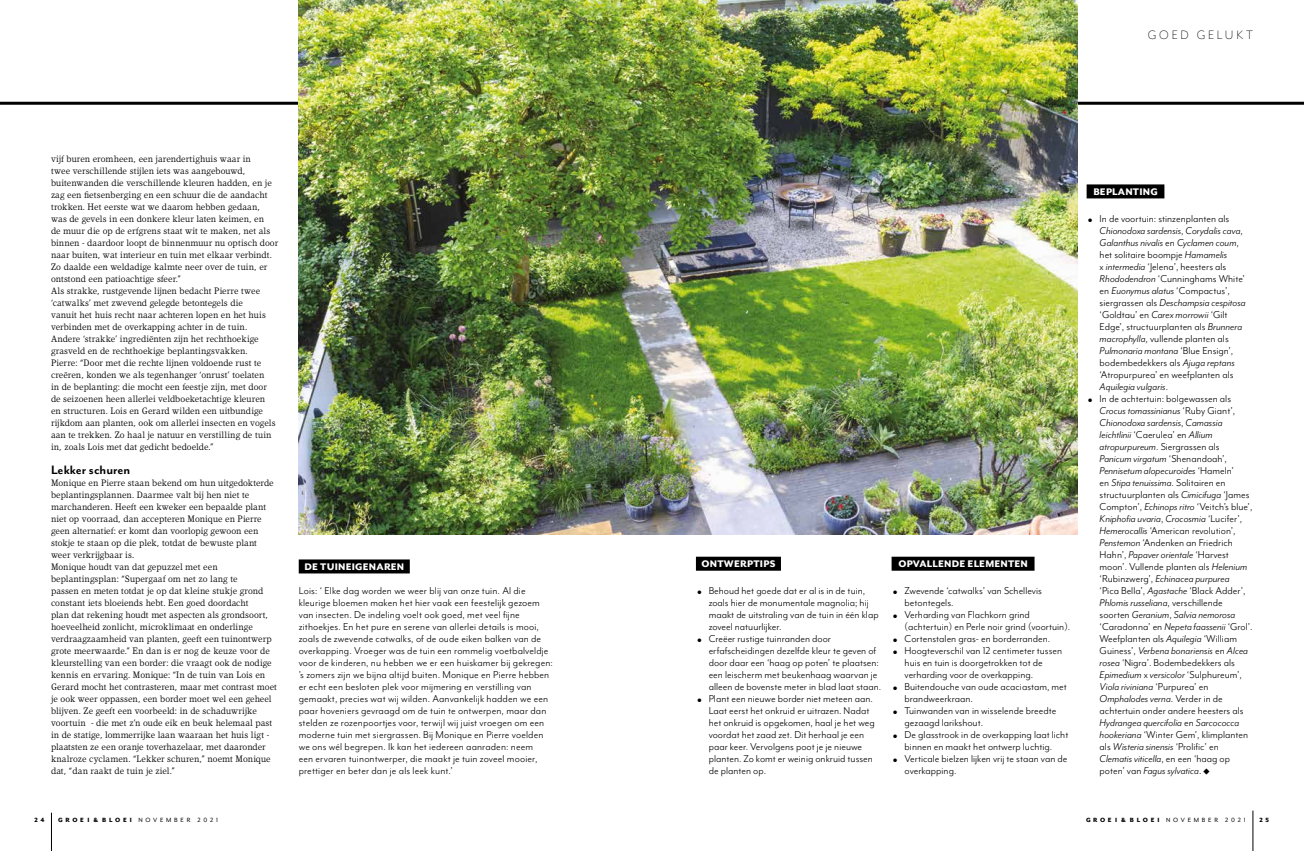
<style>
.page{position:relative;width:1304px;height:851px;background:#fff}
.page>*{position:absolute;margin:0;border:0;box-sizing:border-box;transform-origin:0 0}
.t1{font:700 14px "Mr Eaves Mod OT";letter-spacing:.005em;color:#000}
.t2{font:300 14px "Mr Eaves Mod OT";letter-spacing:.19em;color:#000}
.t3{font:11.5px/12px "Mr Eaves Mod OT";color:#000}
.t4{font:800 11px "Mr Eaves San OT";letter-spacing:.02em;color:#fff}
.t5{font:9.5px/12px "Kandal";letter-spacing:.005em;color:#000}
.t6{font:7px "Mr Eaves San OT";letter-spacing:.4em;color:#000}
.t7{font:800 7px "Mr Eaves San OT";color:#000}
.s1{font-family:"Kandal";font-weight:700;font-size:6px}
.s2{font-style:italic}
.s3{font-family:"Kandal";font-size:12.2px}
.s4{font-weight:800}
</style>
<div class="page">
<hr style="left:0;top:102px;width:1304px;height:3px;background:#000">
<img style="left:299px;top:0;width:778px;height:534px">
<div style="left:1087px;top:184px;width:77px;height:14px;background:#000"></div>
<div style="left:696px;top:556px;width:85px;height:14px;background:#000"></div>
<div style="left:892px;top:556px;width:142px;height:14px;background:#000"></div>
<div style="left:299px;top:559px;width:111px;height:14px;background:#000"></div>
<hr style="left:1253px;top:810px;width:1px;height:40px;background:#000">
<hr style="left:51px;top:812px;width:1px;height:38px;background:#000">
<p class="t5" style="left:51px;top:152px;width:229px">vijf buren eromheen, een jarendertighuis waar in<br>twee verschillende stijlen iets was aangebouwd, buitenwanden die verschillende kleuren hadden, en je zag een fietsenberging en een schuur die de aandacht trokken. Het eerste wat we daarom hebben gedaan, was de gevels in een donkere kleur laten keimen, en<br>de muur die op de erfgrens staat wit te maken, net als binnen - daardoor loopt de binnenmuur nu optisch door naar buiten, wat interieur en tuin met elkaar verbindt.<br>Zo daalde een weldadige kalmte neer over de tuin, er ontstond een patioachtige sfeer.”<br>Als strakke, rustgevende lijnen bedacht Pierre twee ‘catwalks’ met zwevend gelegde betontegels die<br>vanuit het huis recht naar achteren lopen en het huis verbinden met de overkapping achter in de tuin.<br>Andere ‘strakke’ ingrediënten zijn het rechthoekige grasveld en de rechthoekige beplantingsvakken.<br>Pierre: “Door met die rechte lijnen voldoende rust te creëren, konden we als tegenhanger ‘onrust’ toelaten<br>in de beplanting: die mocht een feestje zijn, met door de seizoenen heen allerlei veldboeketachtige kleuren<br>en structuren. Lois en Gerard wilden een uitbundige rijkdom aan planten, ook om allerlei insecten en vogels aan te trekken. Zo haal je natuur en verstilling de tuin in, zoals Lois met dat gedicht bedoelde.”</p>
<p class="t1" style="left:51px;top:462px;width:81px">Lekker schuren</p>
<p class="t5" style="left:51px;top:476px;width:228px">Monique en Pierre staan bekend om hun uitgedokterde beplantingsplannen. Daarmee valt bij hen niet te marchanderen. Heeft een kweker een bepaalde plant niet op voorraad, dan accepteren Monique en Pierre geen alternatief: er komt dan voorlopig gewoon een stokje te staan op die plek, totdat de bewuste plant weer verkrijgbaar is.<br>Monique houdt van dat gepuzzel met een beplantingsplan: “Supergaaf om net zo lang te<br>passen en meten totdat je op dat kleine stukje grond constant iets bloeiends hebt. Een goed doordacht<br>plan dat rekening houdt met aspecten als grondsoort, hoeveelheid zonlicht, microklimaat en onderlinge verdraagzaamheid van planten, geeft een tuinontwerp grote meerwaarde.” En dan is er nog de keuze voor de kleurstelling van een border: die vraagt ook de nodige kennis en ervaring. Monique: “In de tuin van Lois en Gerard mocht het contrasteren, maar met contrast moet je ook weer oppassen, een border moet wel een geheel blijven. Ze geeft een voorbeeld: in de schaduwrijke voortuin - die met z’n oude eik en beuk helemaal past in de statige, lommerrijke laan waaraan het huis ligt - plaatsten ze een oranje toverhazelaar, met daaronder knalroze cyclamen. “Lekker schuren,” noemt Monique dat, “dan raakt de tuin je ziel.”</p>
<p class="t4" style="left:304px;top:560px;width:101px">DE TUINEIGENAREN</p>
<p class="t3" style="left:299px;top:584px;width:256px">Lois: ‘ Elke dag worden we weer blij van onze tuin. Al die kleurige bloemen maken het hier vaak een feestelijk gezoem van insecten. De indeling voelt ook goed, met veel fijne zithoekjes. En het pure en serene van allerlei details is mooi, zoals de zwevende catwalks, of de oude eiken balken van de overkapping. Vroeger was de tuin een rommelig voetbalveldje voor de kinderen, nu hebben we er een huiskamer bij gekregen: ’s zomers zijn we bijna altijd buiten. Monique en Pierre hebben er echt een besloten plek voor mijmering en verstilling van gemaakt, precies wat wij wilden. Aanvankelijk hadden we een paar hoveniers gevraagd om de tuin te ontwerpen, maar dan stelden ze rozenpoortjes voor, terwijl wij juist vroegen om een moderne tuin met siergrassen. Bij Monique en Pierre voelden we ons wél begrepen. Ik kan het iedereen aanraden: neem<br>een ervaren tuinontwerper, die maakt je tuin zoveel mooier, prettiger en beter dan je als leek kunt.’</p>
<p class="t2" style="left:1148px;top:27px;width:107px">GOED GELUKT</p>
<p class="t4" style="left:702px;top:558px;width:75px">ONTWERPTIPS</p>
<p class="t3" style="left:709px;top:584px;width:171px;text-indent:-11px"><span class="s1">●</span> Behoud het goede dat er al is in de tuin, zoals hier de monumentale magnolia; hij maakt de uitstraling van de tuin in één klap zoveel natuurlijker.</p>
<p class="t3" style="left:709px;top:632px;width:174px;text-indent:-11px"><span class="s1">●</span> Creëer rustige tuinranden door erfafscheidingen dezelfde kleur te geven of door daar een ‘haag op poten’ te plaatsen: een leischerm met beukenhaag waarvan je alleen de bovenste meter in blad laat staan.</p>
<p class="t3" style="left:709px;top:692px;width:168px;text-indent:-11px"><span class="s1">●</span> Plant een nieuwe border niet meteen aan.<br>Laat eerst het onkruid er uitrazen. Nadat het onkruid is opgekomen, haal je het weg voordat het zaad zet. Dit herhaal je een paar keer. Vervolgens poot je je nieuwe planten. Zo komt er weinig onkruid tussen de planten op.</p>
<p class="t4" style="left:898px;top:558px;width:131px">OPVALLENDE ELEMENTEN</p>
<p class="t3" style="left:905px;top:584px;width:139px;text-indent:-11px"><span class="s1">●</span> Zwevende ‘catwalks’ van Schellevis betontegels.</p>
<p class="t3" style="left:905px;top:608px;width:167px;text-indent:-11px"><span class="s1">●</span> Verharding van Flachkorn grind (achtertuin) en Perle noir grind (voortuin).</p>
<p class="t3" style="left:893px;top:632px;width:158px"><span class="s1">●</span> Cortenstalen gras- en borderranden.</p>
<p class="t3" style="left:905px;top:644px;width:159px;text-indent:-11px"><span class="s1">●</span> Hoogteverschil van 12 centimeter tussen huis en tuin is doorgetrokken tot de verharding voor de overkapping.</p>
<p class="t3" style="left:905px;top:680px;width:164px;text-indent:-11px"><span class="s1">●</span> Buitendouche van oude acaciastam, met brandweerkraan.</p>
<p class="t3" style="left:905px;top:704px;width:153px;text-indent:-11px"><span class="s1">●</span> Tuinwanden van in wisselende breedte gezaagd larikshout.</p>
<p class="t3" style="left:893px;top:728px;width:177px;text-align:center"><span class="s1">●</span> De glasstrook in de overkapping laat licht binnen en maakt het ontwerp luchtig.</p>
<p class="t3" style="left:905px;top:752px;width:164px;text-indent:-11px"><span class="s1">●</span> Verticale bielzen lijken vrij te staan van de overkapping.</p>
<p class="t4" style="left:1093px;top:186px;width:66px">BEPLANTING</p>
<p class="t3" style="left:1100px;top:212px;width:148px;text-indent:-11px"><span class="s1">●</span> In de voortuin: stinzenplanten als <span class="s2">Chionodoxa sardensis</span>, <span class="s2">Corydalis cava</span>, <span class="s2">Galanthus nivalis</span> en <span class="s2">Cyclamen coum</span>, het solitaire boompje <span class="s2">Hamamelis<br></span>x <span class="s2">intermedia</span> ‘Jelena’, heesters als <span class="s2">Rhododendron</span> ‘Cunninghams White’ en <span class="s2">Euonymus alatus</span> ‘Compactus’, siergrassen als <span class="s2">Deschampsia cespitosa </span>‘Goldtau’ en <span class="s2">Carex morrowii</span> ‘Gilt Edge’, structuurplanten als <span class="s2">Brunnera macrophylla</span>, vullende planten als <span class="s2">Pulmonaria montana</span> ‘Blue Ensign’, bodembedekkers als <span class="s2">Ajuga reptans </span>‘Atropurpurea’ en weefplanten als <span class="s2">Aquilegia vulgaris</span>.</p>
<p class="t3" style="left:1100px;top:392px;width:154px;text-indent:-11px"><span class="s1">●</span> In de achtertuin: bolgewassen als <span class="s2">Crocus tomassinianus</span> ‘Ruby Giant’, <span class="s2">Chionodoxa sardensis</span>, <span class="s2">Camassia leichtlinii</span> ‘Caerulea’ en <span class="s2">Allium atropurpureum</span>. Siergrassen als <span class="s2">Panicum virgatum</span> ‘Shenandoah’, <span class="s2">Pennisetum alopecuroides</span> ‘Hameln’<br>en <span class="s2">Stipa tenuissima</span>. Solitairen en structuurplanten als <span class="s2">Cimicifuga</span> ‘James Compton’, <span class="s2">Echinops ritro</span> ‘Veitch’s blue’, <span class="s2">Kniphofia uvaria</span>, <span class="s2">Crocosmia</span> ‘Lucifer’, <span class="s2">Hemerocallis</span> ‘American revolution’, <span class="s2">Penstemon</span> ‘Andenken an Friedrich Hahn’, <span class="s2">Papaver orientale</span> ‘Harvest moon’. Vullende planten als <span class="s2">Helenium </span>‘Rubinzwerg’, <span class="s2">Echinacea purpurea<br></span>‘Pica Bella’, <span class="s2">Agastache</span> ‘Black Adder’, <span class="s2">Phlomis russeliana</span>, verschillende soorten <span class="s2">Geranium</span>, <span class="s2">Salvia nemorosa </span>‘Caradonna’ en <span class="s2">Nepeta faassenii</span> ‘Grol’.<br>Weefplanten als <span class="s2">Aquilegia</span> ‘William Guiness’, <span class="s2">Verbena bonariensis</span> en <span class="s2">Alcea rosea</span> ‘Nigra’. Bodembedekkers als <span class="s2">Epimedium</span> x <span class="s2">versicolor</span> ‘Sulphureum’, <span class="s2">Viola riviniana</span> ‘Purpurea’ en <span class="s2">Omphalodes verna</span>. Verder in de achtertuin onder andere heesters als <span class="s2">Hydrangea quercifolia</span> en <span class="s2">Sarcococca hookeriana</span> ‘Winter Gem’, klimplanten als <span class="s2">Wisteria sinensis</span> ‘Prolific’ en <span class="s2">Clematis viticella</span>, en een ‘haag op poten’ van <span class="s2">Fagus sylvatica</span>. <span class="s3">♦</span></p>
<p class="t7" style="left:35px;top:816px;width:12px">2 4</p>
<p class="t6" style="left:58px;top:816px;width:161px"><span class="s4">GROE I &amp; BLOEI</span> NOVEMBER 2021</p>
<p class="t6" style="left:1086px;top:816px;width:161px"><span class="s4">GROE I &amp; BLOEI</span> NOVEMBER 2021</p>
<p class="t7" style="left:1259px;top:816px;width:11px">2 5</p>
</div>
